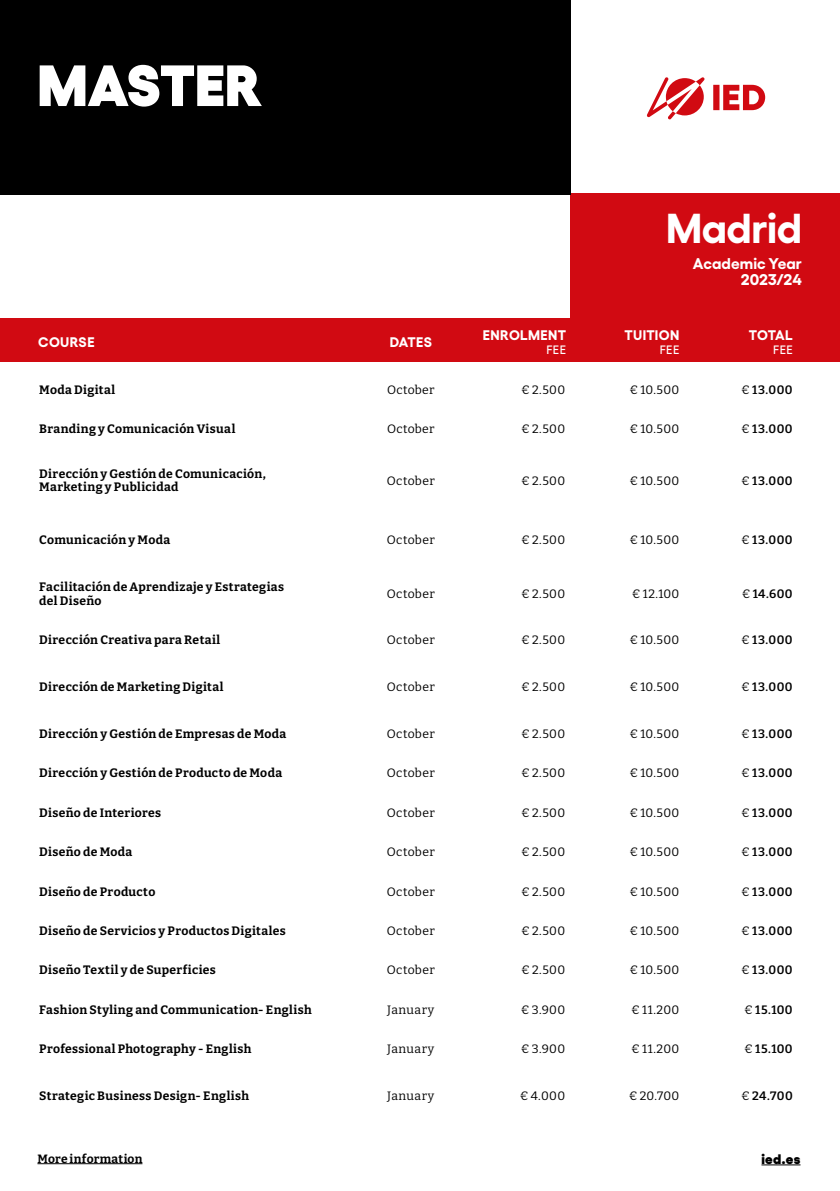
<style>
.page{position:relative;width:840px;height:1191px;background:#fff}
.page>*{position:absolute;margin:0;border:0;box-sizing:border-box;transform-origin:0 0}
.t1{font:900 58px "Gellix";color:#fff}
.t2{font:700 41.8px "Gellix";letter-spacing:-.01em;color:#fff}
.t3{font:700 15.6px/15.6px "Gellix";letter-spacing:.005em;color:#fff;text-align:right}
.t4{font:700 13.8px "Gellix";letter-spacing:.01em;color:#fff}
.t5{font:700 13.8px "Gellix";letter-spacing:.03em;color:#fff}
.t6{font:900 13.8px "Gellix";color:#000}
.t7{font:700 12.2px/13.6px "Bitter";letter-spacing:.03em;color:#000}
.t8{font:12.2px "Bitter";letter-spacing:.03em;color:#000}
.t9{font:600 12.2px "Bitter";letter-spacing:.035em;color:#000}
.t10{font:500 12.2px "Gellix";letter-spacing:.02em;color:#fff}
.t11{font:700 12px "Bitter";letter-spacing:.015em;color:#000}
.s1{font-weight:400}
</style>
<div class="page">
<div style="left:570px;top:193px;width:269px;height:125px;background:#d10a12"></div>
<div style="left:0;top:318px;width:839px;height:44px;background:#d10a12"></div>
<svg style="left:646px;top:77px;width:58px;height:42px"></svg>
<svg style="left:713px;top:85px;width:51px;height:25px"></svg>
<div style="left:0;top:0;width:570px;height:194px;background:#000"></div>
<hr style="left:37px;top:1163px;width:105px;height:1px;background:#000">
<hr style="left:761px;top:1164px;width:39px;height:1px;background:#000">
<h1 class="t1" style="left:37px;top:37px;width:226px">MASTER</h1>
<p class="t4" style="left:38px;top:331px;width:58px">COURSE</p>
<p class="t4" style="left:389px;top:331px;width:44px">DATES</p>
<p class="t5" style="left:482px;top:324px;width:85px">ENROLMENT</p>
<p class="t10" style="left:546px;top:340px;width:21px">FEE</p>
<h2 class="t2" style="left:665px;top:195px;width:137px">Madrid</h2>
<p class="t3" style="left:692px;top:254px;width:110px">Academic Year<br>2023/24</p>
<p class="t4" style="left:624px;top:324px;width:56px">TUITION</p>
<p class="t10" style="left:659px;top:340px;width:21px">FEE</p>
<p class="t4" style="left:748px;top:324px;width:45px">TOTAL</p>
<p class="t10" style="left:772px;top:340px;width:21px">FEE</p>
<p class="t7" style="left:39px;top:382px;width:77px">Moda Digital</p>
<p class="t8" style="left:387px;top:381px;width:49px">October</p>
<p class="t8" style="left:521px;top:381px;width:46px">€ 2.500</p>
<p class="t8" style="left:629px;top:381px;width:51px">€ 10.500</p>
<p class="t9" style="left:740px;top:381px;width:53px"><span class="s1">€</span> 13.000</p>
<p class="t7" style="left:39px;top:421px;width:197px">Branding y Comunicación Visual</p>
<p class="t8" style="left:387px;top:421px;width:49px">October</p>
<p class="t8" style="left:521px;top:421px;width:46px">€ 2.500</p>
<p class="t8" style="left:629px;top:421px;width:51px">€ 10.500</p>
<p class="t9" style="left:740px;top:421px;width:53px"><span class="s1">€</span> 13.000</p>
<p class="t7" style="left:39px;top:466px;width:228px">Dirección y Gestión de Comunicación,<br>Marketing y Publicidad</p>
<p class="t8" style="left:386px;top:472px;width:50px">October</p>
<p class="t8" style="left:521px;top:472px;width:46px">€ 2.500</p>
<p class="t8" style="left:629px;top:472px;width:51px">€ 10.500</p>
<p class="t9" style="left:740px;top:472px;width:53px"><span class="s1">€</span> 13.000</p>
<p class="t7" style="left:39px;top:532px;width:133px">Comunicación y Moda</p>
<p class="t8" style="left:386px;top:531px;width:50px">October</p>
<p class="t8" style="left:521px;top:531px;width:46px">€ 2.500</p>
<p class="t8" style="left:629px;top:531px;width:51px">€ 10.500</p>
<p class="t9" style="left:740px;top:531px;width:53px"><span class="s1">€</span> 13.000</p>
<p class="t7" style="left:39px;top:579px;width:246px">Facilitación de Aprendizaje y Estrategias del Diseño</p>
<p class="t8" style="left:386px;top:585px;width:50px">October</p>
<p class="t8" style="left:521px;top:585px;width:46px">€ 2.500</p>
<p class="t8" style="left:631px;top:585px;width:49px">€ 12.100</p>
<p class="t9" style="left:741px;top:585px;width:53px"><span class="s1">€</span> 14.600</p>
<p class="t7" style="left:39px;top:633px;width:182px">Dirección Creativa para Retail</p>
<p class="t8" style="left:386px;top:632px;width:50px">October</p>
<p class="t8" style="left:521px;top:632px;width:46px">€ 2.500</p>
<p class="t8" style="left:629px;top:632px;width:51px">€ 10.500</p>
<p class="t9" style="left:740px;top:632px;width:53px"><span class="s1">€</span> 13.000</p>
<p class="t7" style="left:39px;top:680px;width:186px">Dirección de Marketing Digital</p>
<p class="t8" style="left:386px;top:679px;width:50px">October</p>
<p class="t8" style="left:521px;top:679px;width:46px">€ 2.500</p>
<p class="t8" style="left:629px;top:679px;width:51px">€ 10.500</p>
<p class="t9" style="left:740px;top:679px;width:53px"><span class="s1">€</span> 13.000</p>
<p class="t7" style="left:39px;top:726px;width:249px">Dirección y Gestión de Empresas de Moda</p>
<p class="t8" style="left:386px;top:726px;width:50px">October</p>
<p class="t8" style="left:521px;top:726px;width:46px">€ 2.500</p>
<p class="t8" style="left:629px;top:726px;width:51px">€ 10.500</p>
<p class="t9" style="left:740px;top:726px;width:53px"><span class="s1">€</span> 13.000</p>
<p class="t7" style="left:39px;top:766px;width:244px">Dirección y Gestión de Producto de Moda</p>
<p class="t8" style="left:386px;top:765px;width:50px">October</p>
<p class="t8" style="left:521px;top:765px;width:46px">€ 2.500</p>
<p class="t8" style="left:629px;top:765px;width:51px">€ 10.500</p>
<p class="t9" style="left:740px;top:765px;width:53px"><span class="s1">€</span> 13.000</p>
<p class="t7" style="left:39px;top:805px;width:123px">Diseño de Interiores</p>
<p class="t8" style="left:386px;top:804px;width:50px">October</p>
<p class="t8" style="left:521px;top:804px;width:46px">€ 2.500</p>
<p class="t8" style="left:629px;top:804px;width:51px">€ 10.500</p>
<p class="t9" style="left:740px;top:804px;width:53px"><span class="s1">€</span> 13.000</p>
<p class="t7" style="left:39px;top:845px;width:95px">Diseño de Moda</p>
<p class="t8" style="left:386px;top:844px;width:50px">October</p>
<p class="t8" style="left:521px;top:844px;width:46px">€ 2.500</p>
<p class="t8" style="left:629px;top:844px;width:51px">€ 10.500</p>
<p class="t9" style="left:740px;top:844px;width:53px"><span class="s1">€</span> 13.000</p>
<p class="t7" style="left:39px;top:884px;width:118px">Diseño de Producto</p>
<p class="t8" style="left:386px;top:883px;width:50px">October</p>
<p class="t8" style="left:521px;top:883px;width:46px">€ 2.500</p>
<p class="t8" style="left:629px;top:883px;width:51px">€ 10.500</p>
<p class="t9" style="left:740px;top:883px;width:53px"><span class="s1">€</span> 13.000</p>
<p class="t7" style="left:39px;top:923px;width:248px">Diseño de Servicios y Productos Digitales</p>
<p class="t8" style="left:386px;top:923px;width:50px">October</p>
<p class="t8" style="left:521px;top:923px;width:46px">€ 2.500</p>
<p class="t8" style="left:629px;top:923px;width:51px">€ 10.500</p>
<p class="t9" style="left:740px;top:923px;width:53px"><span class="s1">€</span> 13.000</p>
<p class="t7" style="left:39px;top:963px;width:178px">Diseño Textil y de Superficies</p>
<p class="t8" style="left:386px;top:962px;width:50px">October</p>
<p class="t8" style="left:521px;top:962px;width:46px">€ 2.500</p>
<p class="t8" style="left:629px;top:962px;width:51px">€ 10.500</p>
<p class="t9" style="left:740px;top:962px;width:53px"><span class="s1">€</span> 13.000</p>
<p class="t7" style="left:39px;top:1002px;width:274px">Fashion Styling and Communication- English</p>
<p class="t8" style="left:387px;top:1001px;width:49px">January</p>
<p class="t8" style="left:520px;top:1001px;width:46px">€ 3.900</p>
<p class="t8" style="left:631px;top:1001px;width:50px">€ 11.200</p>
<p class="t9" style="left:743px;top:1001px;width:50px"><span class="s1">€</span> 15.100</p>
<p class="t7" style="left:39px;top:1041px;width:214px">Professional Photography - English</p>
<p class="t8" style="left:387px;top:1041px;width:49px">January</p>
<p class="t8" style="left:520px;top:1041px;width:46px">€ 3.900</p>
<p class="t8" style="left:631px;top:1041px;width:50px">€ 11.200</p>
<p class="t9" style="left:743px;top:1041px;width:50px"><span class="s1">€</span> 15.100</p>
<p class="t7" style="left:39px;top:1088px;width:211px">Strategic Business Design- English</p>
<p class="t8" style="left:387px;top:1088px;width:49px">January</p>
<p class="t8" style="left:519px;top:1088px;width:47px">€ 4.000</p>
<p class="t8" style="left:628px;top:1088px;width:52px">€ 20.700</p>
<p class="t9" style="left:740px;top:1088px;width:53px"><span class="s1">€</span> 24.700</p>
<p class="t11" style="left:37px;top:1150px;width:106px">More information</p>
<p class="t6" style="left:761px;top:1147px;width:41px">ied.es</p>
</div>
